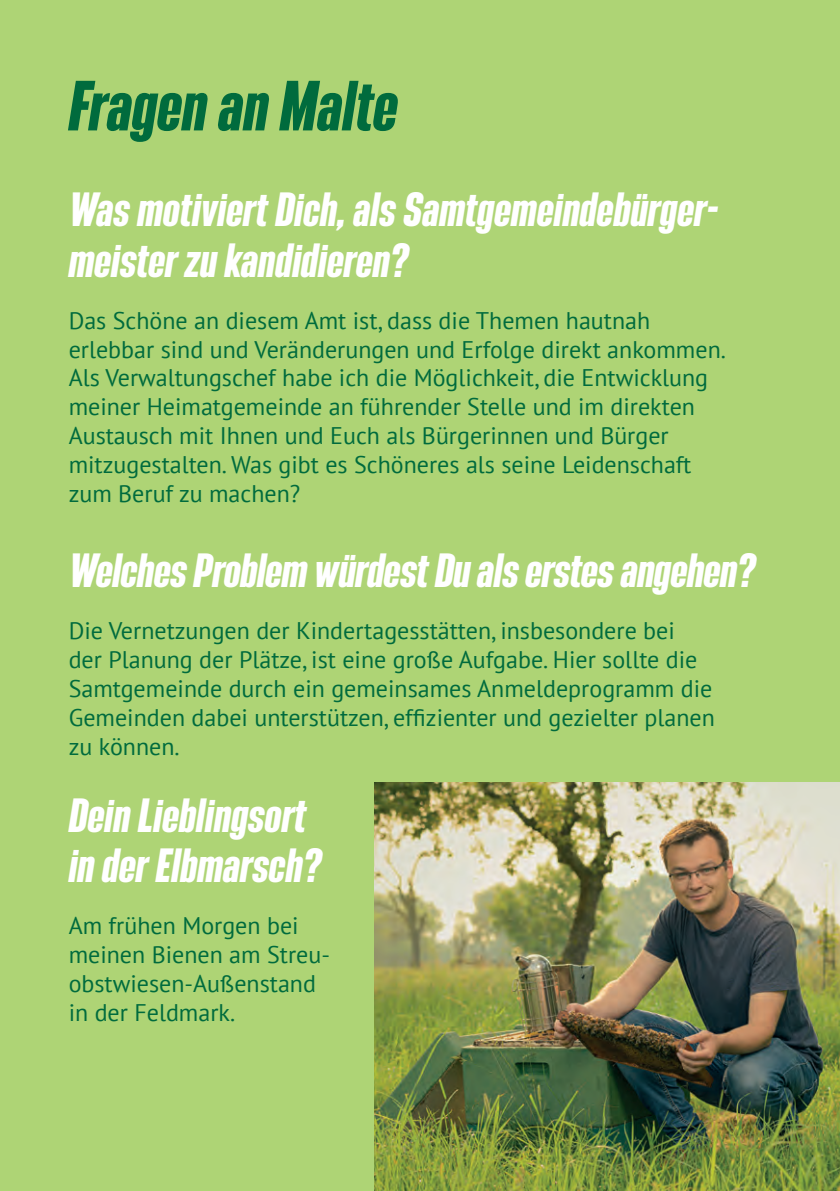
<style>
.page{position:relative;width:840px;height:1191px;background:#fff}
.page>*{position:absolute;margin:0;border:0;box-sizing:border-box;transform-origin:0 0}
.t1{font:italic 700 62px "Bereit";color:#006b3d}
.t2{font:italic 700 42px/50.4px "Bereit";color:#fff}
.t3{font:24px/28.8px "PT Sans";color:#006b3d}
</style>
<div class="page">
<div style="left:0;top:0;width:839px;height:1191px;background:#aed475"></div>
<img style="left:374px;top:782px;width:465px;height:409px">
<h1 class="t1" style="left:69px;top:69px;width:330px">Fragen an Malte</h1>
<h2 class="t2" style="left:69px;top:185px;width:650px">Was motiviert Dich, als Samtgemeindebürger&shy;meister zu kandidieren?</h2>
<p class="t3" style="left:69px;top:305px;width:658px">Das Schöne an diesem Amt ist, dass die Themen hautnah erlebbar sind und Veränderungen und Erfolge direkt ankommen.<br>Als Verwaltungschef habe ich die Möglichkeit, die Entwicklung meiner Heimatgemeinde an führender Stelle und im direkten Austausch mit Ihnen und Euch als Bürgerinnen und Bürger mitzugestalten. Was gibt es Schöneres als seine Leidenschaft zum Beruf zu machen?</p>
<h2 class="t2" style="left:69px;top:545px;width:687px">Welches Problem würdest Du als erstes angehen?</h2>
<p class="t3" style="left:69px;top:616px;width:647px">Die Vernetzungen der Kindertagesstätten, insbesondere bei<br>der Planung der Plätze, ist eine große Aufgabe. Hier sollte die Samtgemeinde durch ein gemeinsames Anmeldeprogramm die Gemeinden dabei unterstützen, effizienter und gezielter planen zu können.</p>
<h2 class="t2" style="left:69px;top:790px;width:254px">Dein Lieblingsort in der Elbmarsch?</h2>
<p class="t3" style="left:69px;top:910px;width:263px">Am frühen Morgen bei meinen Bienen am Streu&shy;obstwiesen-Außenstand in der Feldmark.</p>
</div>
